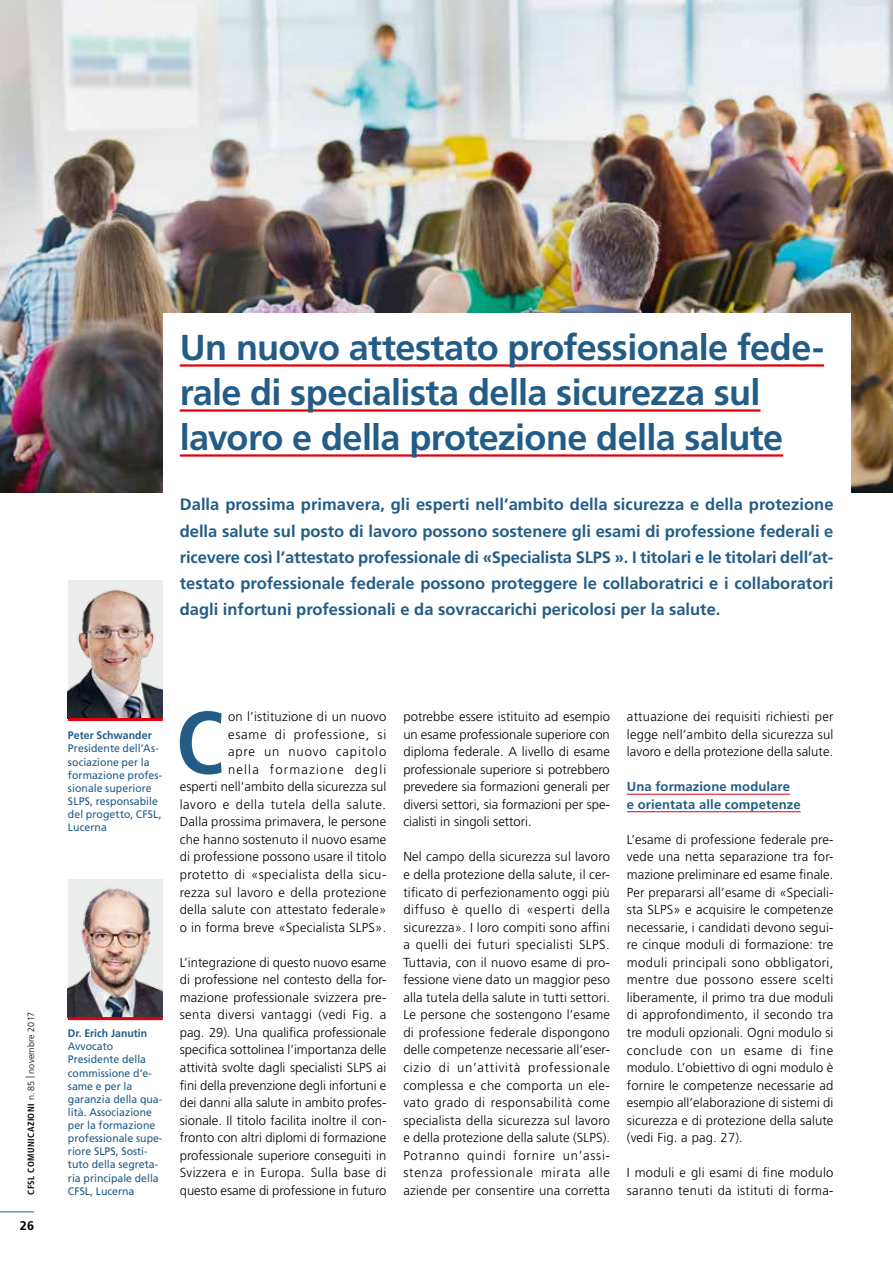
<style>
.page{position:relative;width:893px;height:1263px;background:#fff}
.page>*{position:absolute;margin:0;border:0;box-sizing:border-box;transform-origin:0 0}
.t1{font:700 condensed 88.5px "Frutiger LT Std";color:#235c86}
.t2{font:700 36px/45px "Frutiger LT Std";letter-spacing:-.02em;color:#235c86}
.t3{font:700 16.5px/26.2px "Frutiger LT Std";color:#235c86;text-align:justify}
.t4{font:300 13.05px/17.5px "Frutiger LT Std";letter-spacing:.015em;color:#000;text-align:justify}
.t5{font:700 13.05px/17.5px "Frutiger LT Std";letter-spacing:.01em;color:#235c86}
.t6{font:700 12.6px "Frutiger LT Std";color:#000}
.t7{font:10.95px/13px "Frutiger LT Std";color:#235c86;scale:.96 1}
.t8{font:700 10.95px "Frutiger LT Std";color:#235c86;scale:.96 1}
.t9{font:700 condensed 9px "Frutiger LT Std";letter-spacing:.05em;color:#000}
.s1{font-weight:300;font-stretch:normal}
</style>
<div class="page">
<img style="left:0;top:0;width:893px;height:493px">
<div style="left:163px;top:313px;width:687px;height:232px;background:#fff"></div>
<hr style="left:627px;top:794px;width:163px;height:1px;background:#e3000b">
<hr style="left:627px;top:811px;width:174px;height:1px;background:#e3000b">
<hr style="left:180px;top:364px;width:644px;height:3px;background:#e3000b">
<hr style="left:180px;top:409px;width:580px;height:3px;background:#e3000b">
<hr style="left:180px;top:454px;width:603px;height:3px;background:#e3000b">
<img style="left:68px;top:581px;width:95px;height:137px">
<hr style="left:68px;top:718px;width:95px;height:3px;background:#e3000b">
<img style="left:68px;top:880px;width:95px;height:137px">
<hr style="left:68px;top:1017px;width:95px;height:3px;background:#e3000b">
<hr style="left:0;top:1211px;width:34px;height:1px;background:#235c86">
<h2 class="t2" style="left:180px;top:325px;width:646px">Un nuovo attestato professionale fede&shy;rale di specialista della sicurezza sul lavoro e della protezione della salute</h2>
<p class="t3" style="left:180px;top:492px;width:655px">Dalla prossima primavera, gli esperti nell’ambito della sicurezza e della protezione della salute sul posto di lavoro possono sostenere gli esami di professione federali e ricevere così l’attestato professionale di «Specialista SLPS ». I titolari e le titolari dell’at&shy;testato professionale federale possono proteggere le collaboratrici e i collaboratori dagli infortuni professionali e da sovraccarichi pericolosi per la salute.</p>
<p class="t9" style="left:26px;top:1195px;width:185px;rotate:-90deg">CFSL COMUNICAZIONI <span class="s1">n. 85 </span><sup>|</sup> <span class="s1">novembre 2017</span></p>
<p class="t6" style="left:20px;top:1218px;width:16px">26</p>
<p class="t8" style="left:68px;top:729px;width:89px">Peter Schwander</p>
<p class="t7" style="left:68px;top:742px;width:100px">Presidente dell’As&shy;sociazione per la formazione profes&shy;sionale superiore<br>SLPS, responsabile del progetto, CFSL,<br>Lucerna</p>
<p class="t8" style="left:68px;top:1027px;width:84px">Dr. Erich Janutin</p>
<p class="t7" style="left:68px;top:1040px;width:100px">Avvocato<br>Presidente della commissione d’e&shy;same e per la garanzia della qua&shy;lità. Associazione per la formazione professionale supe&shy;riore SLPS, Sosti&shy;tuto della segreta&shy;ria principale della<br>CFSL, Lucerna</p>
<h1 class="t1" style="left:176px;top:690px;width:51px">C</h1>
<p class="t4" style="left:180px;top:708px;width:208px;text-align:right">on l’istituzione di un nuovo<br>esame di professione, si<br>apre un nuovo capitolo<br>nella formazione degli<br>esperti nell’ambito della sicurezza sul lavoro e della tutela della salute.<br>Dalla prossima primavera, le persone che hanno sostenuto il nuovo esame di professione possono usare il titolo protetto di «specialista della sicu&shy;rezza sul lavoro e della protezione della salute con attestato federale» o in forma breve «Specialista SLPS».</p>
<p class="t4" style="left:180px;top:954px;width:208px">L’integrazione di questo nuovo esame di professione nel contesto della for&shy;mazione professionale svizzera pre&shy;senta diversi vantaggi (vedi Fig. a pag. 29). Una qualifica professionale specifica sottolinea l’importanza delle attività svolte dagli specialisti SLPS ai fini della prevenzione degli infortuni e dei danni alla salute in ambito profes&shy;sionale. Il titolo facilita inoltre il con&shy;fronto con altri diplomi di formazione professionale superiore conseguiti in Svizzera e in Europa. Sulla base di questo esame di professione in futuro</p>
<p class="t4" style="left:403px;top:708px;width:208px">potrebbe essere istituito ad esempio un esame professionale superiore con diploma federale. A livello di esame professionale superiore si potrebbero prevedere sia formazioni generali per diversi settori, sia formazioni per spe&shy;cialisti in singoli settori.</p>
<p class="t4" style="left:403px;top:848px;width:208px">Nel campo della sicurezza sul lavoro e della protezione della salute, il cer&shy;tificato di perfezionamento oggi più diffuso è quello di «esperti della sicurezza». I loro compiti sono affini a quelli dei futuri specialisti SLPS.<br>Tuttavia, con il nuovo esame di pro&shy;fessione viene dato un maggior peso alla tutela della salute in tutti settori.<br>Le persone che sostengono l’esame di professione federale dispongono delle competenze necessarie all’eser&shy;cizio di un’attività professionale complessa e che comporta un ele&shy;vato grado di responsabilità come specialista della sicurezza sul lavoro e della protezione della salute (SLPS).<br>Potranno quindi fornire un’assi&shy;stenza professionale mirata alle aziende per consentire una corretta</p>
<p class="t4" style="left:627px;top:708px;width:208px">attuazione dei requisiti richiesti per legge nell’ambito della sicurezza sul lavoro e della protezione della salute.</p>
<p class="t5" style="left:627px;top:778px;width:175px">Una formazione modulare e orientata alle competenze</p>
<p class="t4" style="left:627px;top:831px;width:208px">L’esame di professione federale pre&shy;vede una netta separazione tra for&shy;mazione preliminare ed esame finale.<br>Per prepararsi all’esame di «Speciali&shy;sta SLPS» e acquisire le competenze necessarie, i candidati devono segui&shy;re cinque moduli di formazione: tre moduli principali sono obbligatori, mentre due possono essere scelti liberamente, il primo tra due moduli di approfondimento, il secondo tra tre moduli opzionali. Ogni modulo si conclude con un esame di fine modulo. L’obiettivo di ogni modulo è fornire le competenze necessarie ad esempio all’elaborazione di sistemi di sicurezza e di protezione della salute (vedi Fig. a pag. 27).</p>
<p class="t4" style="left:627px;top:1164px;width:208px">I moduli e gli esami di fine modulo saranno tenuti da istituti di forma-</p>
</div>
